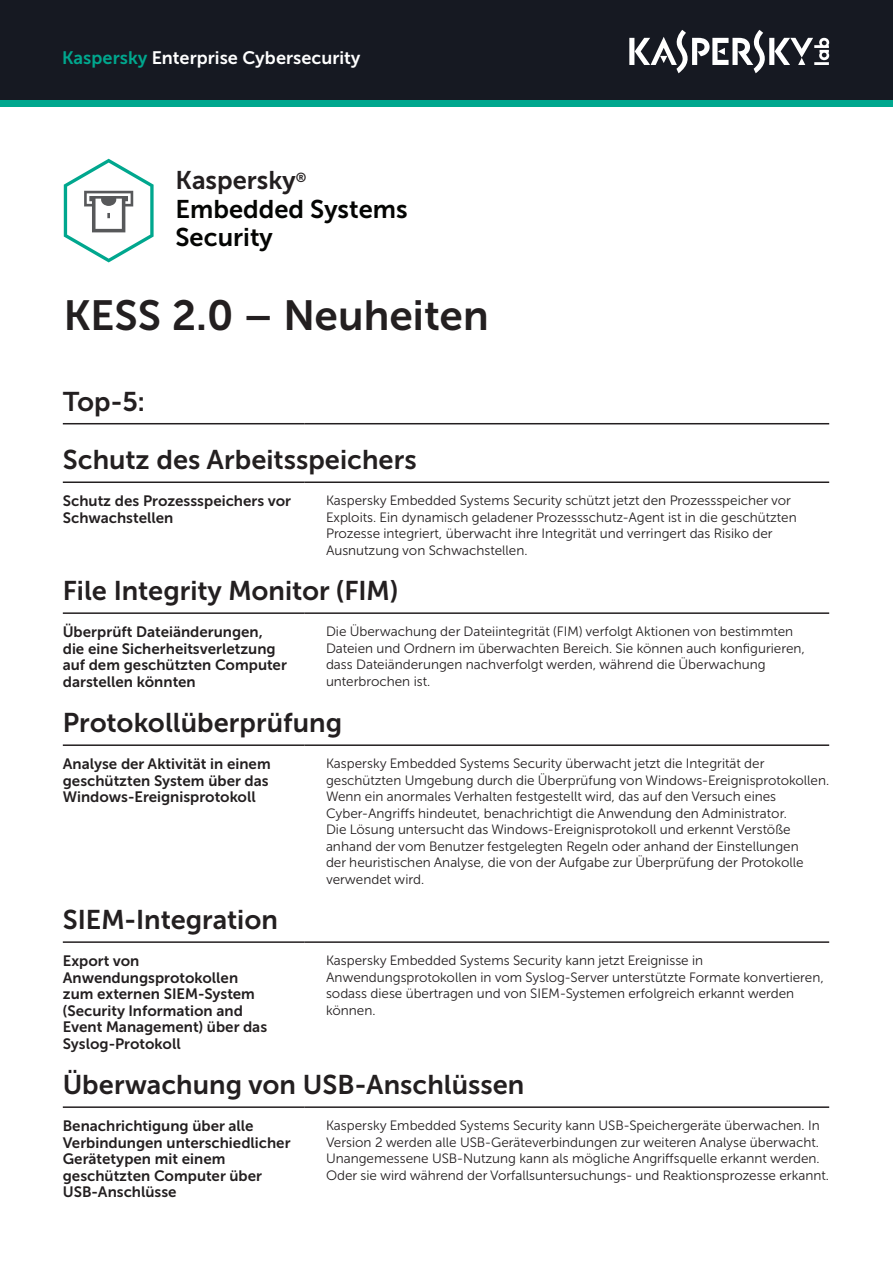
<style>
.page{position:relative;width:893px;height:1263px;background:#fff}
.page>*{position:absolute;margin:0;border:0;box-sizing:border-box;transform-origin:0 0}
.t1{font:42px "Museo Sans Cyrl 700";color:#231f20}
.t2{font:27px/58.5px "Museo Sans Cyrl 700";color:#231f20}
.t3{font:25.5px/28.5px "Museo Sans 700";color:#040503}
.t4{font:18px "Museo Sans Cyrl 700";color:#fff}
.t5{font:15px/16.5px "Museo Sans Cyrl 700";color:#231f20}
.t6{font:13.5px/16.5px "Museo Sans Cyrl 300";color:#231f20}
.s1{color:#00a78e}
.s2{color:#231f20}
</style>
<div class="page">
<div style="left:0;top:0;width:893px;height:100px;background:#161922"></div>
<div style="left:0;top:100px;width:893px;height:6px;background:#00a78e"></div>
<svg style="left:629px;top:30px;width:200px;height:43px"></svg>
<svg style="left:64px;top:159px;width:90px;height:103px"></svg>
<hr style="left:63px;top:423px;width:242px;height:1px;background:#231f20">
<hr style="left:305px;top:423px;width:524px;height:1px;background:#231f20">
<hr style="left:63px;top:481px;width:242px;height:2px;background:#231f20">
<hr style="left:305px;top:481px;width:524px;height:2px;background:#231f20">
<hr style="left:63px;top:612px;width:242px;height:2px;background:#231f20">
<hr style="left:305px;top:612px;width:524px;height:2px;background:#231f20">
<hr style="left:63px;top:744px;width:242px;height:2px;background:#231f20">
<hr style="left:305px;top:744px;width:524px;height:2px;background:#231f20">
<hr style="left:63px;top:941px;width:242px;height:2px;background:#231f20">
<hr style="left:305px;top:941px;width:524px;height:2px;background:#231f20">
<hr style="left:63px;top:1106px;width:242px;height:2px;background:#231f20">
<hr style="left:305px;top:1106px;width:524px;height:2px;background:#231f20">
<h3 class="t4" style="left:62px;top:48px;width:300px"><span class="s1">Kaspersky</span> Enterprise Cybersecurity</h3>
<h3 class="t3" style="left:176px;top:166px;width:234px"><span class="s2">Kaspersky</span><sup>®<br></sup>Embedded Systems<br>Security</h3>
<h1 class="t1" style="left:64px;top:292px;width:426px">KESS 2.0 – Neuheiten</h1>
<h2 class="t2" style="left:63px;top:372px;width:355px">Top-5:<br>Schutz des Arbeitsspeichers</h2>
<p class="t5" style="left:63px;top:493px;width:230px">Schutz des Prozessspeichers vor<br>Schwachstellen</p>
<p class="t6" style="left:326px;top:492px;width:472px">Kaspersky Embedded Systems Security schützt jetzt den Prozessspeicher vor Exploits. Ein dynamisch geladener Prozessschutz-Agent ist in die geschützten Prozesse integriert, überwacht ihre Integrität und verringert das Risiko der Ausnutzung von Schwachstellen.</p>
<h2 class="t2" style="left:63px;top:562px;width:337px">File Integrity Monitor (FIM)</h2>
<p class="t5" style="left:63px;top:624px;width:226px">Überprüft Dateiänderungen, die eine Sicherheitsverletzung auf dem geschützten Computer darstellen könnten</p>
<p class="t6" style="left:326px;top:623px;width:481px">Die Überwachung der Dateiintegrität (FIM) verfolgt Aktionen von bestimmten Dateien und Ordnern im überwachten Bereich. Sie können auch konfigurieren, dass Dateiänderungen nachverfolgt werden, während die Überwachung unterbrochen ist.</p>
<h2 class="t2" style="left:63px;top:694px;width:281px">Protokollüberprüfung</h2>
<p class="t5" style="left:63px;top:756px;width:209px">Analyse der Aktivität in einem geschützten System über das<br>Windows-Ereignisprotokoll</p>
<p class="t6" style="left:326px;top:755px;width:505px">Kaspersky Embedded Systems Security überwacht jetzt die Integrität der geschützten Umgebung durch die Überprüfung von Windows-Ereignisprotokollen.<br>Wenn ein anormales Verhalten festgestellt wird, das auf den Versuch eines Cyber-Angriffs hindeutet, benachrichtigt die Anwendung den Administrator.<br>Die Lösung untersucht das Windows-Ereignisprotokoll und erkennt Verstöße anhand der vom Benutzer festgelegten Regeln oder anhand der Einstellungen<br>der heuristischen Analyse, die von der Aufgabe zur Überprüfung der Protokolle verwendet wird.</p>
<h2 class="t2" style="left:63px;top:891px;width:217px">SIEM-Integration</h2>
<p class="t5" style="left:63px;top:953px;width:206px">Export von<br>Anwendungsprotokollen zum externen SIEM-System (Security Information and<br>Event Management) über das<br>Syslog-Protokoll</p>
<p class="t6" style="left:326px;top:952px;width:499px">Kaspersky Embedded Systems Security kann jetzt Ereignisse in Anwendungsprotokollen in vom Syslog-Server unterstützte Formate konvertieren, sodass diese übertragen und von SIEM-Systemen erfolgreich erkannt werden können.</p>
<h2 class="t2" style="left:63px;top:1056px;width:463px">Überwachung von USB-Anschlüssen</h2>
<p class="t5" style="left:63px;top:1118px;width:229px">Benachrichtigung über alle<br>Verbindungen unterschiedlicher<br>Gerätetypen mit einem geschützten Computer über<br>USB-Anschlüsse</p>
<p class="t6" style="left:326px;top:1117px;width:504px">Kaspersky Embedded Systems Security kann USB-Speichergeräte überwachen. In Version 2 werden alle USB-Geräteverbindungen zur weiteren Analyse überwacht.<br>Unangemessene USB-Nutzung kann als mögliche Angriffsquelle erkannt werden.<br>Oder sie wird während der Vorfallsuntersuchungs- und Reaktionsprozesse erkannt.</p>
</div>
